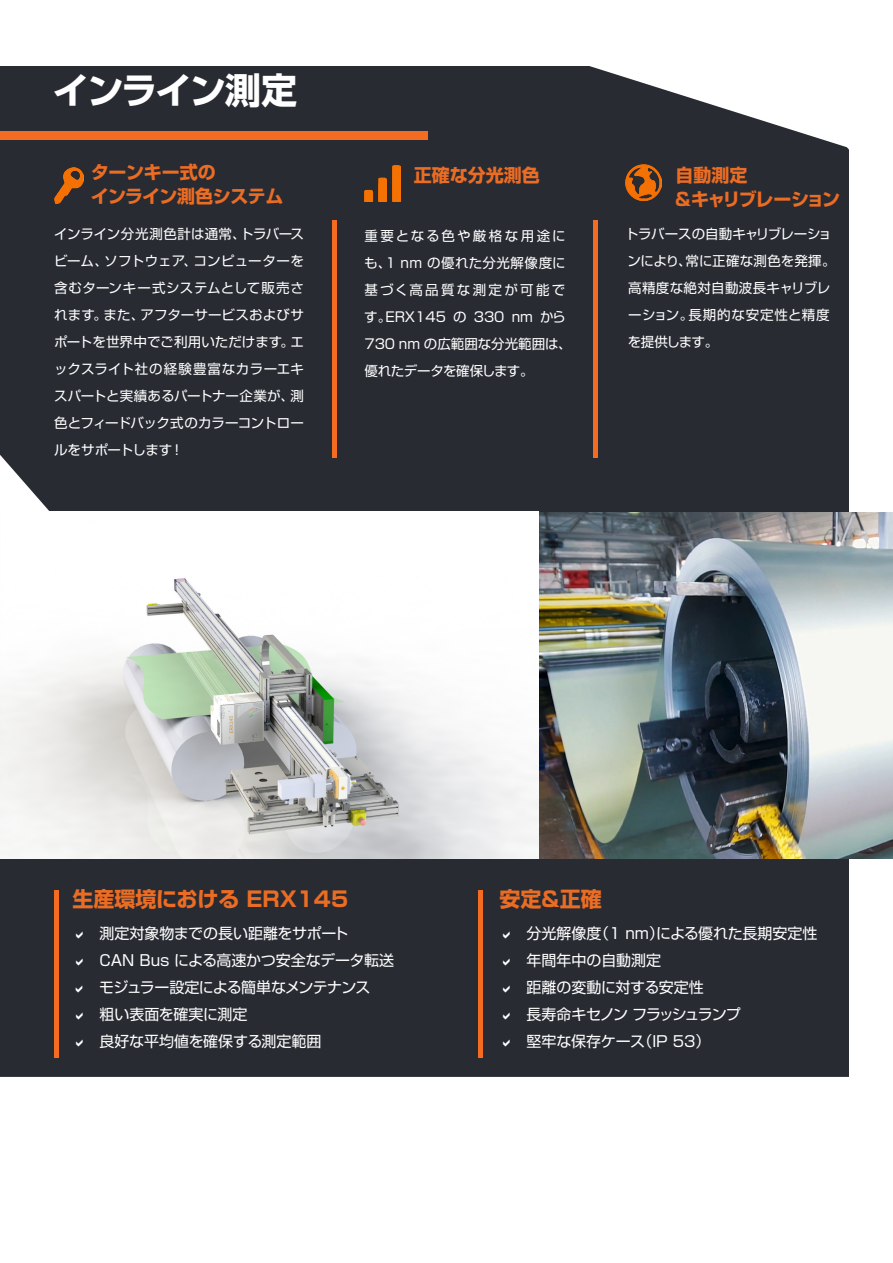
<style>
.page{position:relative;width:893px;height:1263px;background:#fff}
.page>*{position:absolute;margin:0;border:0;box-sizing:border-box;transform-origin:0 0}
.heading{font:700 36px "Shin Go Pro";letter-spacing:-.045em;color:#fff}
.t1{font:700 21px "Shin Go Pro";color:#eb6c23}
.t2{font:700 18px "Shin Go Pro";letter-spacing:-.02em;color:#eb6c23}
.t3{font:700 18px "Shin Go Pro";letter-spacing:-.09em;color:#eb6c23}
.t4{font:700 18px "Shin Go Pro";color:#eb6c23}
.t5{font:15px "Shin Go Pro";letter-spacing:-.01em;color:#fff}
.t6{font:15px "Shin Go Pro";letter-spacing:-.05em;color:#fff}
.t7{font:15px "Shin Go Pro";letter-spacing:-.07em;color:#fff}
.paragraph_small{font:13.5px/27px "Shin Go Pro";color:#fff}
.paragraph_small-2{font:13.5px/27px "Shin Go Pro";letter-spacing:.125em;color:#fff}
</style>
<div class="page">
<div style="left:0;top:67px;width:848px;height:1196px;background:#292b33"></div>
<svg style="left:0;top:455px;width:51px;height:57px"></svg>
<svg style="left:848px;top:162px;width:1px;height:41px"></svg>
<svg style="left:380px;top:66px;width:469px;height:96px"></svg>
<div style="left:0;top:1077px;width:848px;height:186px;background:#fff"></div>
<hr style="left:54px;top:890px;width:4px;height:168px;background:#f36c21">
<hr style="left:332px;top:220px;width:4px;height:238px;background:#f36c21">
<div style="left:0;top:132px;width:427px;height:8px;background:#f36c21"></div>
<img style="left:55px;top:168px;width:29px;height:36px">
<img style="left:626px;top:165px;width:36px;height:36px">
<img style="left:365px;top:165px;width:36px;height:36px">
<div style="left:478px;top:890px;width:5px;height:168px;background:#f36c21"></div>
<hr style="left:593px;top:220px;width:4px;height:238px;background:#f36c21">
<img style="left:0;top:512px;width:539px;height:347px">
<img style="left:539px;top:512px;width:354px;height:347px">
<p class="heading" style="left:53px;top:62px;width:246px">インライン測定</p>
<p class="t2" style="left:91px;top:158px;width:126px">ターンキー式の</p>
<p class="t2" style="left:91px;top:182px;width:194px">インライン測色システム</p>
<p class="paragraph_small" style="left:54px;top:219px;width:252px;text-align:justify">インライン分光測色計は通常、トラバースビーム、ソフトウェア、コンピューターを含むターンキー式システムとして販売されます。また、アフターサービスおよびサポートを世界中でご利用いただけます。エックスライト社の経験豊富なカラーエキスパートと実績あるパートナー企業が、測色とフィードバック式のカラーコントロールをサポートします！</p>
<p class="t4" style="left:414px;top:161px;width:127px">正確な分光測色</p>
<p class="paragraph_small-2" style="left:364px;top:221px;width:203px">重要となる色や厳格な用途にも、1 nm の優れた分光解像度に</p>
<p class="paragraph_small" style="left:364px;top:275px;width:209px">基づく高品質な測定が可能です。ERX145 の 330 nm から<br>730 nm の広範囲な分光範囲は、優れたデータを確保します。</p>
<p class="t2" style="left:675px;top:161px;width:73px">自動測定</p>
<p class="t3" style="left:674px;top:185px;width:167px">＆キャリブレーション</p>
<p class="paragraph_small" style="left:625px;top:219px;width:212px">トラバースの自動キャリブレーションにより、常に正確な測色を発揮。高精度な絶対自動波長キャリブレーション。長期的な安定性と精度を提供します。</p>
<p class="t1" style="left:72px;top:882px;width:277px">生産環境における ERX145</p>
<p class="t5" style="left:99px;top:920px;width:250px">測定対象物までの長い距離をサポート</p>
<p class="t5" style="left:99px;top:947px;width:296px">CAN Bus による高速かつ安全なデータ転送</p>
<p class="t6" style="left:99px;top:974px;width:273px">モジュラー設定による簡単なメンテナンス</p>
<p class="t5" style="left:99px;top:1001px;width:150px">粗い表面を確実に測定</p>
<p class="t5" style="left:99px;top:1028px;width:224px">良好な平均値を確保する測定範囲</p>
<p class="t1" style="left:500px;top:882px;width:104px">安定＆正確</p>
<p class="t5" style="left:527px;top:920px;width:292px">分光解像度（1 nm）による優れた長期安定性</p>
<p class="t5" style="left:527px;top:947px;width:136px">年間年中の自動測定</p>
<p class="t5" style="left:527px;top:974px;width:179px">距離の変動に対する安定性</p>
<p class="t7" style="left:527px;top:1001px;width:216px">長寿命キセノン フラッシュランプ</p>
<p class="t5" style="left:527px;top:1028px;width:185px">堅牢な保存ケース（IP 53）</p>
</div>
